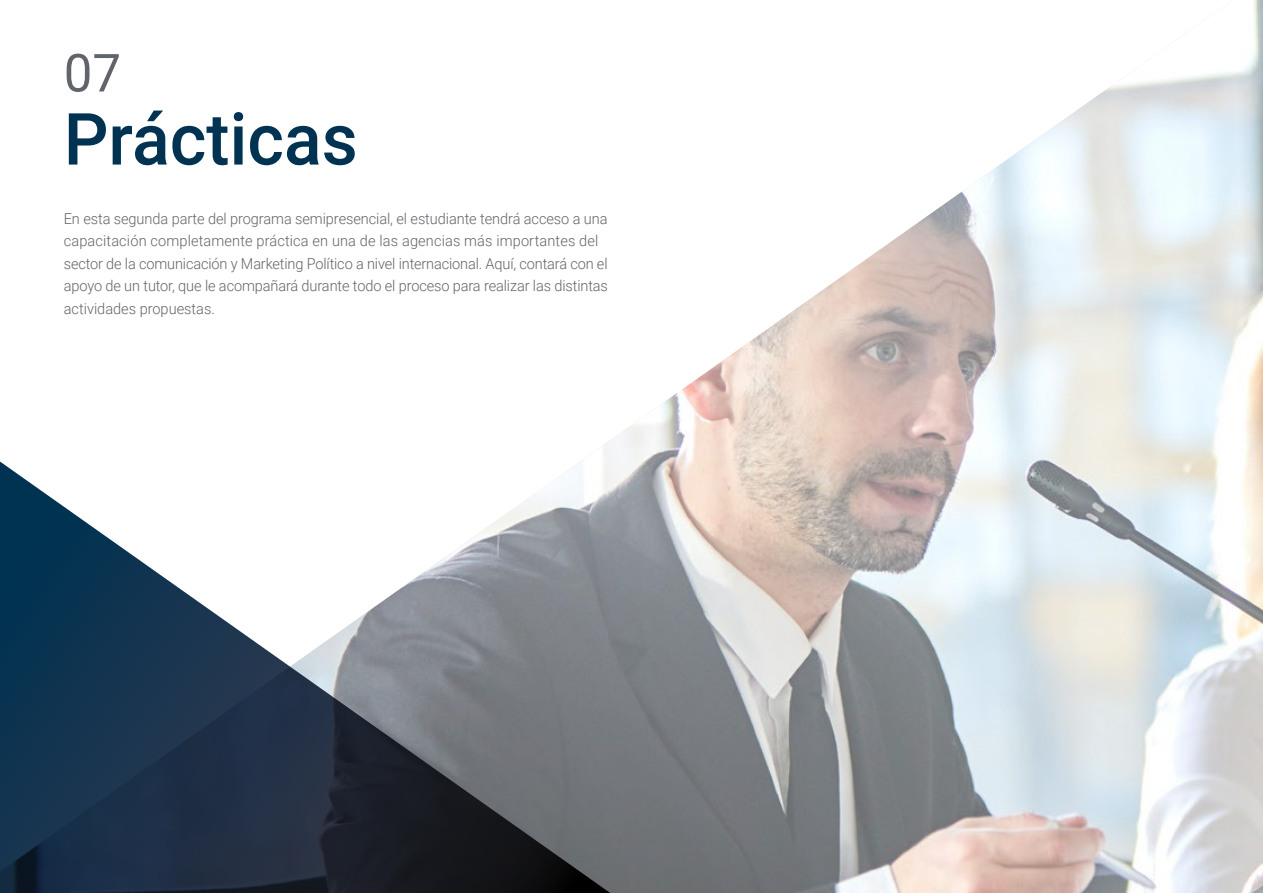
<style>
.page{position:relative;width:1263px;height:893px;background:#fff}
.page>*{position:absolute;margin:0;border:0;box-sizing:border-box;transform-origin:0 0}
.t1{font:500 72px "Roboto";color:#003251}
.t2{font:52.5px "Roboto";color:#61646a}
.t3{font:300 15px/22.5px "Roboto";letter-spacing:-.005em;color:#61646a}
</style>
<div class="page">
<img style="left:603px;top:0;width:660px;height:893px">
<svg style="left:0;top:446px;width:640px;height:447px"></svg>
<h2 class="t2" style="left:64px;top:36px;width:59px">07</h2>
<h1 class="t1" style="left:64px;top:89px;width:295px">Prácticas</h1>
<p class="t3" style="left:64px;top:207px;width:546px">En esta segunda parte del programa semipresencial, el estudiante tendrá acceso a una capacitación completamente práctica en una de las agencias más importantes del sector de la comunicación y Marketing Político a nivel internacional. Aquí, contará con el apoyo de un tutor, que le acompañará durante todo el proceso para realizar las distintas actividades propuestas.</p>
</div>
